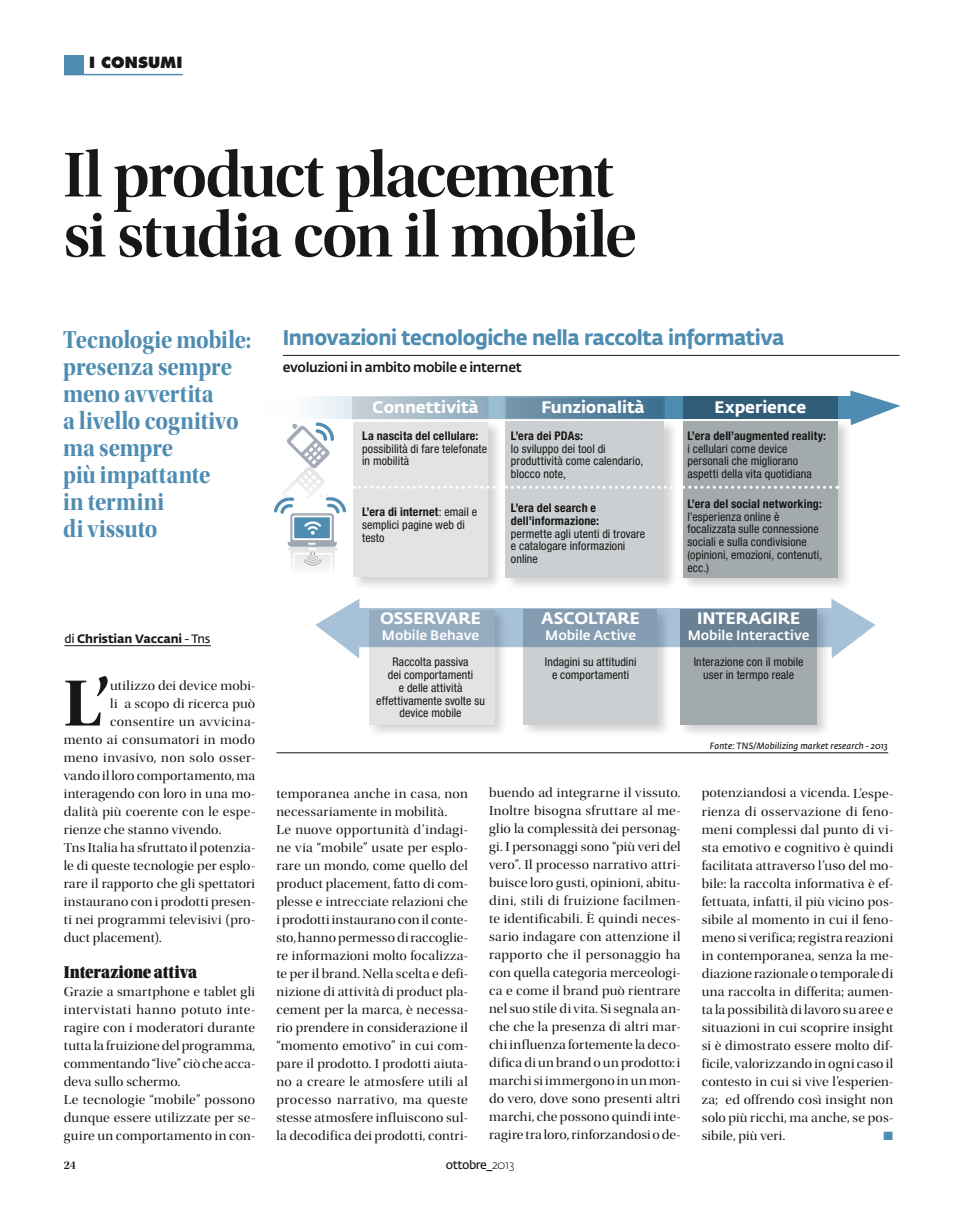
<style>
.page{position:relative;width:957px;height:1212px;background:#fff}
.page>*{position:absolute;margin:0;border:0;box-sizing:border-box;transform-origin:0 0}
.t1{font:68.1px "Utopia Std Bold Disp";color:#171715}
.t2{font:66px/60px "Utopia Std Semibold Disp";letter-spacing:-.035em;color:#171715}
.t3{font:25.5px/27px "Utopia Std Bold Disp";letter-spacing:-.005em;color:#4e8cb1;scale:.9 1}
.t4{font:700 21px "Fedra Sans Std";letter-spacing:-.025em;color:#4e8cb1;scale:.95 1}
.t5{font:18px "Utopia Std Black Headline";letter-spacing:.01em;color:#171715;scale:.85 1}
.t6{font:700 16.5px "Fedra Sans Std";letter-spacing:-.005em;color:#fff}
.t7{font:800 15px "Futura Std";letter-spacing:.005em;color:#171715}
.t8{font:13.5px/18px "Utopia Std Disp";letter-spacing:.015em;color:#171715;scale:1.05 1}
.t9{font:500 13.5px "Fedra Sans Std";color:#fff}
.t10{font:500 13.5px "Fedra Sans Std";letter-spacing:-.025em;color:#171715}
.t11{font:condensed 12px/12.8px "Helvetica Neue LT Std";letter-spacing:.01em;color:#171715}
.t12{font:700 condensed 12px/12.8px "Helvetica Neue LT Std";letter-spacing:.015em;color:#171715}
.t13{font:700 12px "Fedra Sans Std";letter-spacing:-.01em;color:#171715}
.t14{font:600 12px "Fedra Sans Std";letter-spacing:-.04em;color:#171715}
.t15{font:12px "Utopia Std Semibold Disp";color:#171715}
.t16{font:12px "Zapf Dingbats ITC";color:#4e8cb1;scale:1.05 1}
.t17{font:italic 600 9px "Fedra Sans Std";letter-spacing:.01em;color:#171715}
.s1{font-weight:600}
.s2{font-weight:700}
.s3{font-weight:300}
</style>
<div class="page">
<hr style="left:64px;top:74px;width:119px;height:1px;background:#4e8cb1">
<div style="left:64px;top:56px;width:19px;height:19px;background:#4e8cb1"></div>
<hr style="left:64px;top:645px;width:147px;height:1px;background:#171715">
<svg style="left:312px;top:396px;width:538px;height:23px"></svg>
<svg style="left:850px;top:390px;width:50px;height:35px"></svg>
<hr style="left:283px;top:355px;width:616px;height:1px;background:#171715">
<svg style="left:274px;top:422px;width:72px;height:146px"></svg>
<div style="left:352px;top:396px;width:136px;height:23px;background:linear-gradient(to right,#c8d1d7,#8dabbd);border:2px solid #e3e3e3"></div>
<div style="left:505px;top:396px;width:160px;height:23px;background:linear-gradient(to right,#7797ab,#3b6f90)"></div>
<div style="left:682px;top:396px;width:155px;height:23px;background:#315d78"></div>
<div style="left:351px;top:419px;width:151px;height:171px;background:#171715;opacity:.2"></div>
<div style="left:353px;top:422px;width:135px;height:155px;background:#e3e3e3"></div>
<div style="left:504px;top:419px;width:175px;height:172px;background:#171715;opacity:.2"></div>
<div style="left:506px;top:422px;width:158px;height:156px;background:#cbcfd2"></div>
<div style="left:681px;top:418px;width:171px;height:173px;background:#171715;opacity:.2"></div>
<div style="left:682px;top:422px;width:155px;height:156px;background:#a3aaae"></div>
<svg style="left:353px;top:486px;width:485px;height:3px"></svg>
<svg style="left:315px;top:599px;width:560px;height:59px"></svg>
<hr style="left:276px;top:752px;width:612px;height:1px;background:#171715">
<div style="left:367px;top:607px;width:141px;height:130px;background:#171715;opacity:.2"></div>
<svg style="left:369px;top:610px;width:125px;height:114px;fill:#e3e3e3"></svg>
<div style="left:521px;top:606px;width:150px;height:132px;background:#171715;opacity:.2"></div>
<svg style="left:523px;top:609px;width:133px;height:116px;fill:#cbcfd2"></svg>
<div style="left:678px;top:606px;width:153px;height:132px;background:#171715;opacity:.2"></div>
<svg style="left:680px;top:609px;width:136px;height:116px;fill:#a3aaae"></svg>
<p class="t7" style="left:89px;top:53px;width:93px">i CONSUMI</p>
<h2 class="t2" style="left:63px;top:146px;width:575px">Il product placement si studia con il mobile</h2>
<h3 class="t3" style="left:63px;top:326px;width:210px">Tecnologie mobile: presenza sempre meno avvertita<br>a livello cognitivo ma sempre<br>più impattante<br>in termini<br>di vissuto</h3>
<p class="t13" style="left:64px;top:631px;width:148px"><span class="s1">di</span> Christian Vaccani <span class="s1">- Tns</span></p>
<h1 class="t1" style="left:64px;top:665px;width:48px">L’</h1>
<p class="t8" style="left:110px;top:676px;width:140px">utilizzo dei device mobi-</p>
<p class="t8" style="left:110px;top:694px;width:140px">li a scopo di ricerca può</p>
<p class="t8" style="left:110px;top:712px;width:140px">consentire un avvicina-</p>
<p class="t8" style="left:64px;top:730px;width:184px">mento ai consumatori in modo</p>
<p class="t8" style="left:64px;top:748px;width:184px">meno invasivo, non solo osser-</p>
<p class="t8" style="left:64px;top:766px;width:184px">vando il loro comportamento, ma</p>
<p class="t8" style="left:64px;top:784px;width:184px">interagendo con loro in una mo-</p>
<p class="t8" style="left:64px;top:802px;width:184px">dalità più coerente con le espe-</p>
<p class="t8" style="left:64px;top:820px;width:151px">rienze che stanno vivendo.</p>
<p class="t8" style="left:64px;top:838px;width:184px">Tns Italia ha sfruttato il potenzia-</p>
<p class="t8" style="left:64px;top:856px;width:184px">le di queste tecnologie per esplo-</p>
<p class="t8" style="left:64px;top:874px;width:184px">rare il rapporto che gli spettatori</p>
<p class="t8" style="left:64px;top:892px;width:184px">instaurano con i prodotti presen-</p>
<p class="t8" style="left:64px;top:910px;width:184px">ti nei programmi televisivi (pro-</p>
<p class="t8" style="left:64px;top:928px;width:95px">duct placement).</p>
<h3 class="t5" style="left:64px;top:962px;width:158px">Interazione attiva</h3>
<p class="t8" style="left:64px;top:982px;width:184px">Grazie a smartphone e tablet gli intervistati hanno potuto inte&shy;ragire con i moderatori durante tutta la fruizione del programma, commentando “live” ciò che acca&shy;deva sullo schermo.<br>Le tecnologie “mobile” possono dunque essere utilizzate per se&shy;guire un comportamento in con-</p>
<h3 class="t4" style="left:283px;top:324px;width:530px">Innovazioni tecnologiche nella raccolta informativa</h3>
<p class="t10" style="left:283px;top:358px;width:241px">evoluzioni in ambito mobile e internet</p>
<p class="t6" style="left:373px;top:396px;width:108px">Connettività</p>
<p class="t6" style="left:541px;top:396px;width:105px">Funzionalità</p>
<p class="t6" style="left:714px;top:396px;width:93px">Experience</p>
<p class="t12" style="left:362px;top:429px;width:118px">La nascita del cellulare:</p>
<p class="t11" style="left:362px;top:442px;width:126px">possibilità di fare telefonate in mobilità</p>
<p class="t12" style="left:687px;top:429px;width:140px">L’era dell’augmented reality:</p>
<p class="t11" style="left:687px;top:442px;width:126px">i cellulari come device personali che migliorano aspetti della vita quotidiana</p>
<p class="t12" style="left:687px;top:497px;width:136px">L’era del social networking:</p>
<p class="t11" style="left:687px;top:510px;width:136px">l’esperienza online è focalizzata sulle connessione sociali e sulla condivisione (opinioni, emozioni, contenuti, ecc.)</p>
<p class="t12" style="left:511px;top:429px;width:74px">L’era dei PDAs:</p>
<p class="t11" style="left:511px;top:442px;width:134px">lo sviluppo dei tool di produttività come calendario, blocco note,</p>
<p class="t12" style="left:511px;top:501px;width:90px">L’era del search e dell’informazione:</p>
<p class="t11" style="left:511px;top:527px;width:136px">permette agli utenti di trovare e catalogare informazioni online</p>
<p class="t11" style="left:362px;top:506px;width:116px"><span class="s2">L’era di internet</span>: email e semplici pagine web di testo</p>
<p class="t6" style="left:380px;top:607px;width:102px">OSSERVARE</p>
<p class="t9" style="left:382px;top:627px;width:99px">Mobile Behave</p>
<p class="t11" style="left:376px;top:656px;width:110px;text-align:center">Raccolta passiva<br>dei comportamenti<br>e delle attività effettivamente svolte su device mobile</p>
<p class="t6" style="left:541px;top:607px;width:100px">ASCOLTARE</p>
<p class="t9" style="left:545px;top:627px;width:92px">Mobile Active</p>
<p class="t11" style="left:545px;top:656px;width:93px;text-align:center">Indagini su attitudini e comportamenti</p>
<p class="t6" style="left:697px;top:607px;width:104px">INTERAGIRE</p>
<p class="t9" style="left:687px;top:627px;width:123px">Mobile Interactive</p>
<p class="t11" style="left:693px;top:656px;width:111px;text-align:center">Interazione con il mobile user in termpo reale</p>
<p class="t17" style="left:710px;top:740px;width:179px">Fonte: TNS/Mobilizing market research - 2013</p>
<p class="t8" style="left:276px;top:784px;width:184px">temporanea anche in casa, non necessariamente in mobilità.<br>Le nuove opportunità d’indagi&shy;ne via “mobile” usate per esplo&shy;rare un mondo, come quello del product placement, fatto di com&shy;plesse e intrecciate relazioni che i prodotti instaurano con il conte&shy;sto, hanno permesso di raccoglie&shy;re informazioni molto focalizza&shy;te per il brand. Nella scelta e defi&shy;nizione di attività di product pla&shy;cement per la marca, è necessa&shy;rio prendere in considerazione il “momento emotivo” in cui com&shy;pare il prodotto. I prodotti aiuta&shy;no a creare le atmosfere utili al processo narrativo, ma queste stesse atmosfere influiscono sul&shy;la decodifica dei prodotti, contri-</p>
<p class="t8" style="left:489px;top:784px;width:184px;text-align:justify">buendo ad integrarne il vissuto.<br>Inoltre bisogna sfruttare al me&shy;glio la complessità dei personag&shy;gi. I personaggi sono “più veri del vero”. Il processo narrativo attri&shy;buisce loro gusti, opinioni, abitu&shy;dini, stili di fruizione facilmen&shy;te identificabili. È quindi neces&shy;sario indagare con attenzione il rapporto che il personaggio ha con quella categoria merceologi&shy;ca e come il brand può rientrare nel suo stile di vita. Si segnala an&shy;che che la presenza di altri mar&shy;chi influenza fortemente la deco&shy;difica di un brand o un prodotto: i marchi si immergono in un mon&shy;do vero, dove sono presenti altri marchi, che possono quindi inte&shy;ragire tra loro, rinforzandosi o de-</p>
<p class="t8" style="left:702px;top:784px;width:184px;text-align:justify">potenziandosi a vicenda. L’espe&shy;rienza di osservazione di feno&shy;meni complessi dal punto di vi&shy;sta emotivo e cognitivo è quindi facilitata attraverso l’uso del mo&shy;bile: la raccolta informativa è ef&shy;fettuata, infatti, il più vicino pos&shy;sibile al momento in cui il feno&shy;meno si verifica; registra reazioni in contemporanea, senza la me&shy;diazione razionale o temporale di una raccolta in differita; aumen&shy;ta la possibilità di lavoro su aree e situazioni in cui scoprire insight si è dimostrato essere molto dif&shy;ficile, valorizzando in ogni caso il contesto in cui si vive l’esperien&shy;za; ed offrendo così insight non solo più ricchi, ma anche, se pos&shy;sibile, più veri.</p>
<p class="t16" style="left:883px;top:1130px;width:11px">■</p>
<p class="t15" style="left:64px;top:1158px;width:14px">24</p>
<p class="t14" style="left:446px;top:1157px;width:70px">ottobre_<span class="s3">2013</span></p>
</div>
